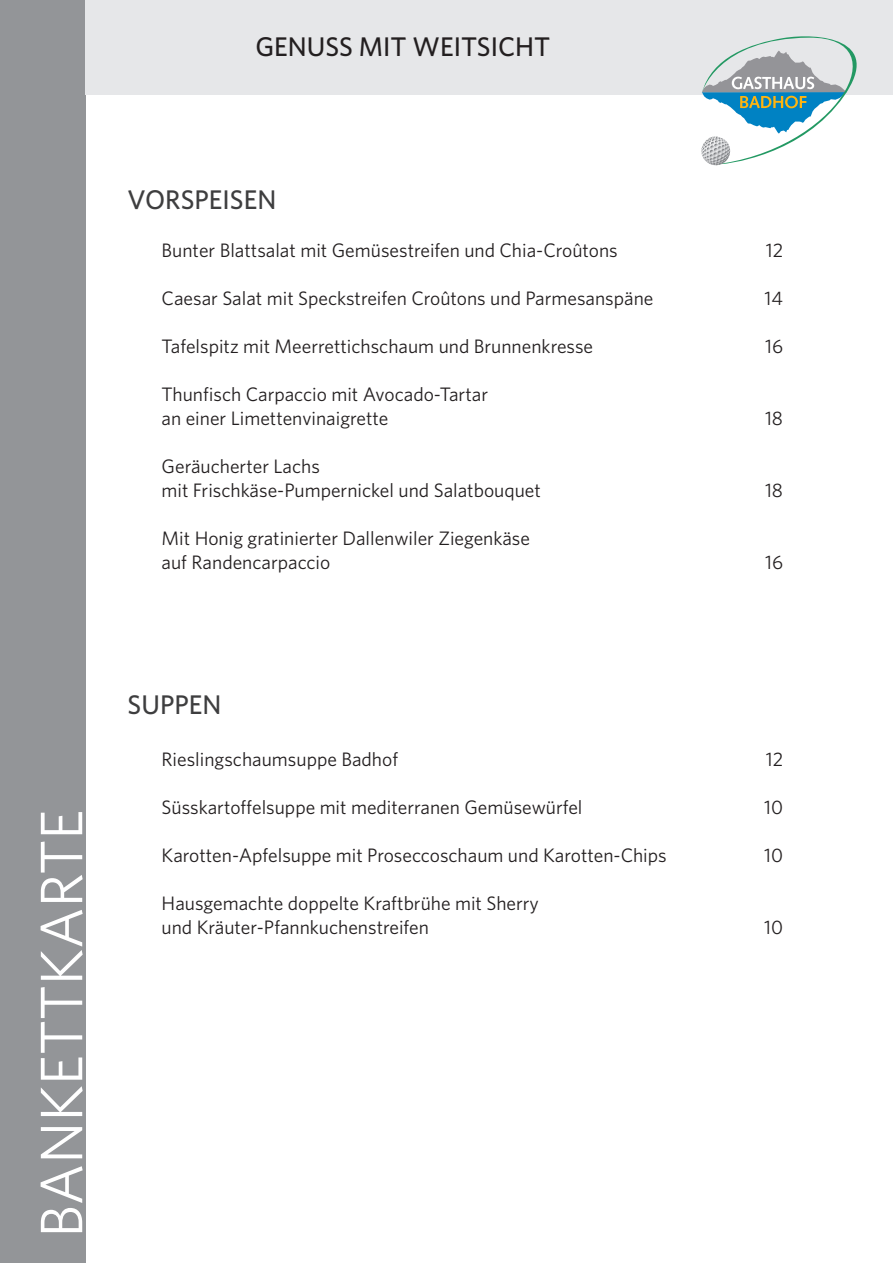
<style>
.page{position:relative;width:893px;height:1263px;background:#fff}
.page>*{position:absolute;margin:0;border:0;box-sizing:border-box;transform-origin:0 0}
.t1{font:60px "Whitney";color:#fff}
.t2{font:500 27px "Whitney";color:#231f20}
.t3{font:500 27px "Whitney";color:#3e3e3f}
.t4{font:19.5px/24px "Whitney";color:#231f20}
</style>
<div class="page">
<div style="left:0;top:0;width:85px;height:1263px;background:#939598"></div>
<div style="left:85px;top:0;width:808px;height:94px;background:#e6e7e9"></div>
<svg style="left:700px;top:36px;width:157px;height:130px"></svg>
<h2 class="t2" style="left:255px;top:28px;width:296px">GENUSS MIT WEITSICHT</h2>
<h2 class="t3" style="left:128px;top:181px;width:150px">VORSPEISEN</h2>
<p class="t4" style="left:162px;top:237px;width:458px">Bunter Blattsalat mit Gemüsestreifen und Chia-Croûtons</p>
<p class="t4" style="left:766px;top:237px;width:19px">12</p>
<p class="t4" style="left:162px;top:285px;width:493px">Caesar Salat mit Speckstreifen Croûtons und Parmesanspäne</p>
<p class="t4" style="left:765px;top:285px;width:20px">14</p>
<p class="t4" style="left:162px;top:333px;width:433px">Tafelspitz mit Meerrettichschaum und Brunnenkresse</p>
<p class="t4" style="left:765px;top:333px;width:19px">16</p>
<p class="t4" style="left:162px;top:381px;width:328px">Thunfisch Carpaccio mit Avocado-Tartar an einer Limettenvinaigrette</p>
<p class="t4" style="left:765px;top:405px;width:20px">18</p>
<p class="t4" style="left:162px;top:453px;width:381px">Geräucherter Lachs<br>mit Frischkäse-Pumpernickel und Salatbouquet</p>
<p class="t4" style="left:162px;top:525px;width:370px">Mit Honig gratinierter Dallenwiler Ziegenkäse auf Randencarpaccio</p>
<p class="t4" style="left:765px;top:477px;width:20px">18</p>
<p class="t4" style="left:765px;top:549px;width:19px">16</p>
<h1 class="t1" style="left:22px;top:1238px;width:430px;rotate:-90deg">BANKETTKARTE</h1>
<h2 class="t3" style="left:128px;top:687px;width:96px">SUPPEN</h2>
<p class="t4" style="left:162px;top:747px;width:238px">Rieslingschaumsuppe Badhof</p>
<p class="t4" style="left:766px;top:747px;width:19px">12</p>
<p class="t4" style="left:162px;top:795px;width:422px">Süsskartoffelsuppe mit mediterranen Gemüsewürfel</p>
<p class="t4" style="left:764px;top:795px;width:20px">10</p>
<p class="t4" style="left:162px;top:843px;width:507px">Karotten-Apfelsuppe mit Proseccoschaum und Karotten-Chips</p>
<p class="t4" style="left:764px;top:843px;width:20px">10</p>
<p class="t4" style="left:162px;top:891px;width:379px">Hausgemachte doppelte Kraftbrühe mit Sherry und Kräuter-Pfannkuchenstreifen</p>
<p class="t4" style="left:764px;top:915px;width:20px">10</p>
</div>
